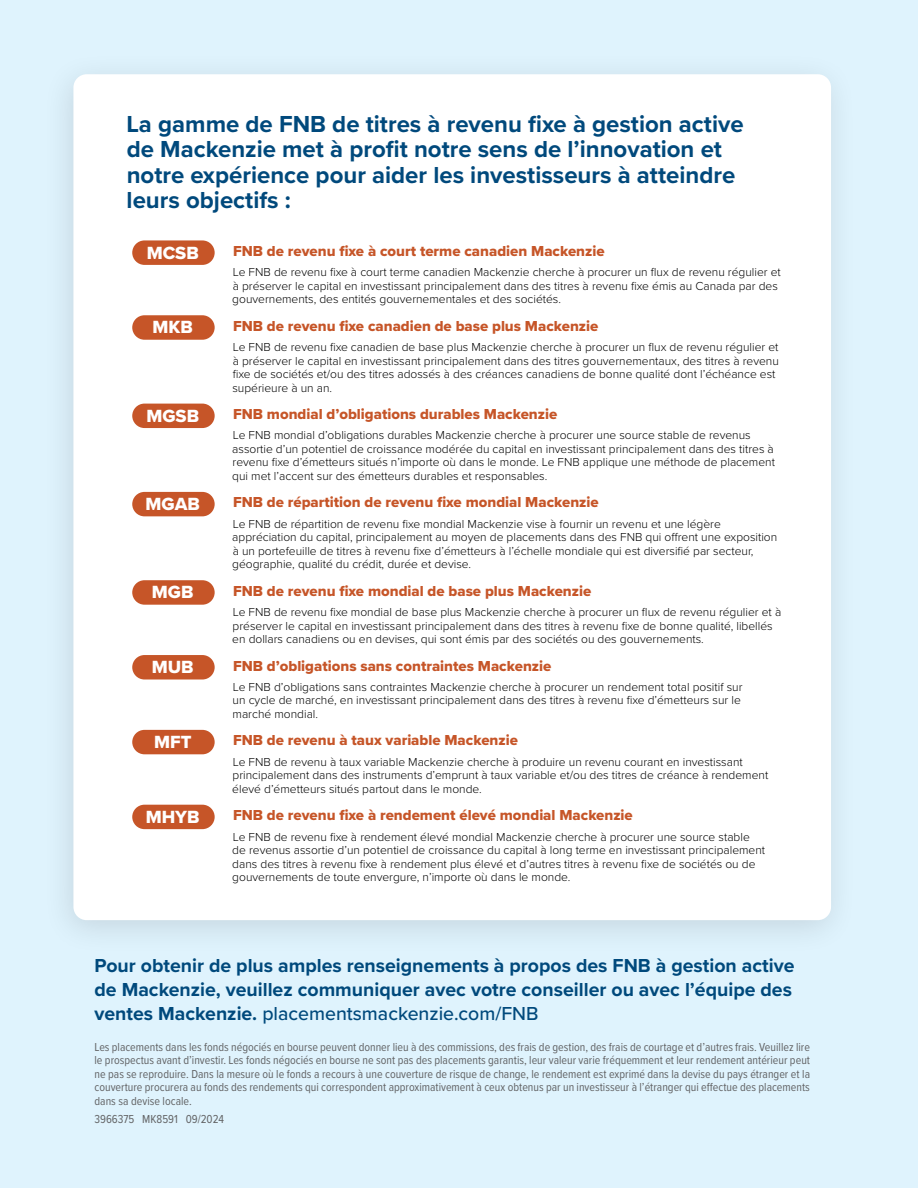
<style>
.page{position:relative;width:918px;height:1188px;background:#dff3fd}
.page>*{position:absolute;margin:0;border:0;box-sizing:border-box;transform-origin:0 0}
.Heading_level_2_-_Proxima{font:700 24px/25.5px "Proxima Nova";color:#00497c}
.Heading_Level_3_-_MI_blue{font:700 19.5px/24px "Proxima Nova";color:#00497c}
.t1{font:18.3px "Proxima Nova Extrabld";color:#fff}
.t2{font:15px "Proxima Nova Extrabld";color:#c65528}
.t3{font:300 12px/13.5px "Proxima Nova";color:#000}
.legal{font:12px/13.5px "Proxima Nova Cond";color:#636466;text-align:justify}
.s1{font-weight:500}
</style>
<div class="page">
<div style="left:40px;top:50px;width:818px;height:907px;background:#dbeff9"></div>
<div style="left:73px;top:74px;width:758px;height:846px;background:#fff;border-radius:13px"></div>
<div style="left:132px;top:240px;width:83px;height:25px;background:#c65528;border-radius:12px"></div>
<div style="left:132px;top:315px;width:83px;height:25px;background:#c65528;border-radius:12px"></div>
<div style="left:132px;top:404px;width:83px;height:24px;background:#c65528;border-radius:12px"></div>
<div style="left:132px;top:492px;width:83px;height:24px;background:#c65528;border-radius:12px"></div>
<div style="left:132px;top:580px;width:83px;height:25px;background:#c65528;border-radius:12px"></div>
<div style="left:132px;top:655px;width:83px;height:25px;background:#c65528;border-radius:12px"></div>
<div style="left:132px;top:730px;width:83px;height:24px;background:#c65528;border-radius:12px"></div>
<div style="left:132px;top:805px;width:83px;height:24px;background:#c65528;border-radius:12px"></div>
<h2 class="Heading_level_2_-_Proxima" style="left:127px;top:110px;width:619px">La gamme de FNB de titres à revenu fixe à gestion active de Mackenzie met à profit notre sens de l’innovation et notre expérience pour aider les investisseurs à atteindre leurs objectifs :</h2>
<h1 class="t1" style="left:147px;top:239px;width:54px">MCSB</h1>
<p class="t2" style="left:233px;top:240px;width:373px">FNB de revenu fixe à court terme canadien Mackenzie</p>
<p class="t3" style="left:232px;top:265px;width:550px">Le FNB de revenu fixe à court terme canadien Mackenzie cherche à procurer un flux de revenu régulier et à préserver le capital en investissant principalement dans des titres à revenu fixe émis au Canada par des gouvernements, des entités gouvernementales et des sociétés.</p>
<h1 class="t1" style="left:153px;top:314px;width:42px">MKB</h1>
<p class="t2" style="left:233px;top:315px;width:367px">FNB de revenu fixe canadien de base plus Mackenzie</p>
<p class="t3" style="left:232px;top:340px;width:548px">Le FNB de revenu fixe canadien de base plus Mackenzie cherche à procurer un flux de revenu régulier et à préserver le capital en investissant principalement dans des titres gouvernementaux, des titres à revenu fixe de sociétés et/ou des titres adossés à des créances canadiens de bonne qualité dont l’échéance est supérieure à un an.</p>
<h1 class="t1" style="left:146px;top:402px;width:54px">MGSB</h1>
<p class="t2" style="left:233px;top:403px;width:326px">FNB mondial d’obligations durables Mackenzie</p>
<p class="t3" style="left:232px;top:428px;width:544px">Le FNB mondial d’obligations durables Mackenzie cherche à procurer une source stable de revenus assortie d’un potentiel de croissance modérée du capital en investissant principalement dans des titres à revenu fixe d’émetteurs situés n’importe où dans le monde. Le FNB applique une méthode de placement qui met l’accent sur des émetteurs durables et responsables.</p>
<h1 class="t1" style="left:146px;top:490px;width:56px">MGAB</h1>
<p class="t2" style="left:233px;top:491px;width:367px">FNB de répartition de revenu fixe mondial Mackenzie</p>
<p class="t3" style="left:232px;top:516px;width:547px">Le FNB de répartition de revenu fixe mondial Mackenzie vise à fournir un revenu et une légère appréciation du capital, principalement au moyen de placements dans des FNB qui offrent une exposition à un portefeuille de titres à revenu fixe d’émetteurs à l’échelle mondiale qui est diversifié par secteur, géographie, qualité du crédit, durée et devise.</p>
<h1 class="t1" style="left:152px;top:579px;width:43px">MGB</h1>
<p class="t2" style="left:233px;top:580px;width:360px">FNB de revenu fixe mondial de base plus Mackenzie</p>
<p class="t3" style="left:232px;top:605px;width:550px">Le FNB de revenu fixe mondial de base plus Mackenzie cherche à procurer un flux de revenu régulier et à préserver le capital en investissant principalement dans des titres à revenu fixe de bonne qualité, libellés en dollars canadiens ou en devises, qui sont émis par des sociétés ou des gouvernements.</p>
<h1 class="t1" style="left:152px;top:654px;width:43px">MUB</h1>
<p class="t2" style="left:233px;top:654px;width:320px">FNB d’obligations sans contraintes Mackenzie</p>
<p class="t3" style="left:233px;top:679px;width:511px">Le FNB d’obligations sans contraintes Mackenzie cherche à procurer un rendement total positif sur un cycle de marché, en investissant principalement dans des titres à revenu fixe d’émetteurs sur le marché mondial.</p>
<h1 class="t1" style="left:154px;top:728px;width:39px">MFT</h1>
<p class="t2" style="left:233px;top:729px;width:286px">FNB de revenu à taux variable Mackenzie</p>
<p class="t3" style="left:232px;top:754px;width:537px">Le FNB de revenu à taux variable Mackenzie cherche à produire un revenu courant en investissant principalement dans des instruments d’emprunt à taux variable et/ou des titres de créance à rendement élevé d’émetteurs situés partout dans le monde.</p>
<h1 class="t1" style="left:146px;top:803px;width:55px">MHYB</h1>
<p class="t2" style="left:233px;top:804px;width:401px">FNB de revenu fixe à rendement élevé mondial Mackenzie</p>
<p class="t3" style="left:232px;top:829px;width:534px">Le FNB de revenu fixe à rendement élevé mondial Mackenzie cherche à procurer une source stable de revenus assortie d’un potentiel de croissance du capital à long terme en investissant principalement dans des titres à revenu fixe à rendement plus élevé et d’autres titres à revenu fixe de sociétés ou de gouvernements de toute envergure, n’importe où dans le monde.</p>
<p class="Heading_Level_3_-_MI_blue" style="left:94px;top:953px;width:702px">Pour obtenir de plus amples renseignements à propos des FNB à gestion active de Mackenzie, veuillez communiquer avec votre conseiller ou avec l’équipe des ventes Mackenzie. <span class="s1">placementsmackenzie.com/FNB</span></p>
<p class="legal" style="left:94px;top:1040px;width:717px">Les placements dans les fonds négociés en bourse peuvent donner lieu à des commissions, des frais de gestion, des frais de courtage et d’autres frais. Veuillez lire le prospectus avant d’investir. Les fonds négociés en bourse ne sont pas des placements garantis, leur valeur varie fréquemment et leur rendement antérieur peut ne pas se reproduire. Dans la mesure où le fonds a recours à une couverture de risque de change, le rendement est exprimé dans la devise du pays étranger et la couverture procurera au fonds des rendements qui correspondent approximativement à ceux obtenus par un investisseur à l’étranger qui effectue des placements dans sa devise locale.</p>
<p class="legal" style="left:94px;top:1112px;width:131px">3966375 MK8591 09/2024</p>
</div>
